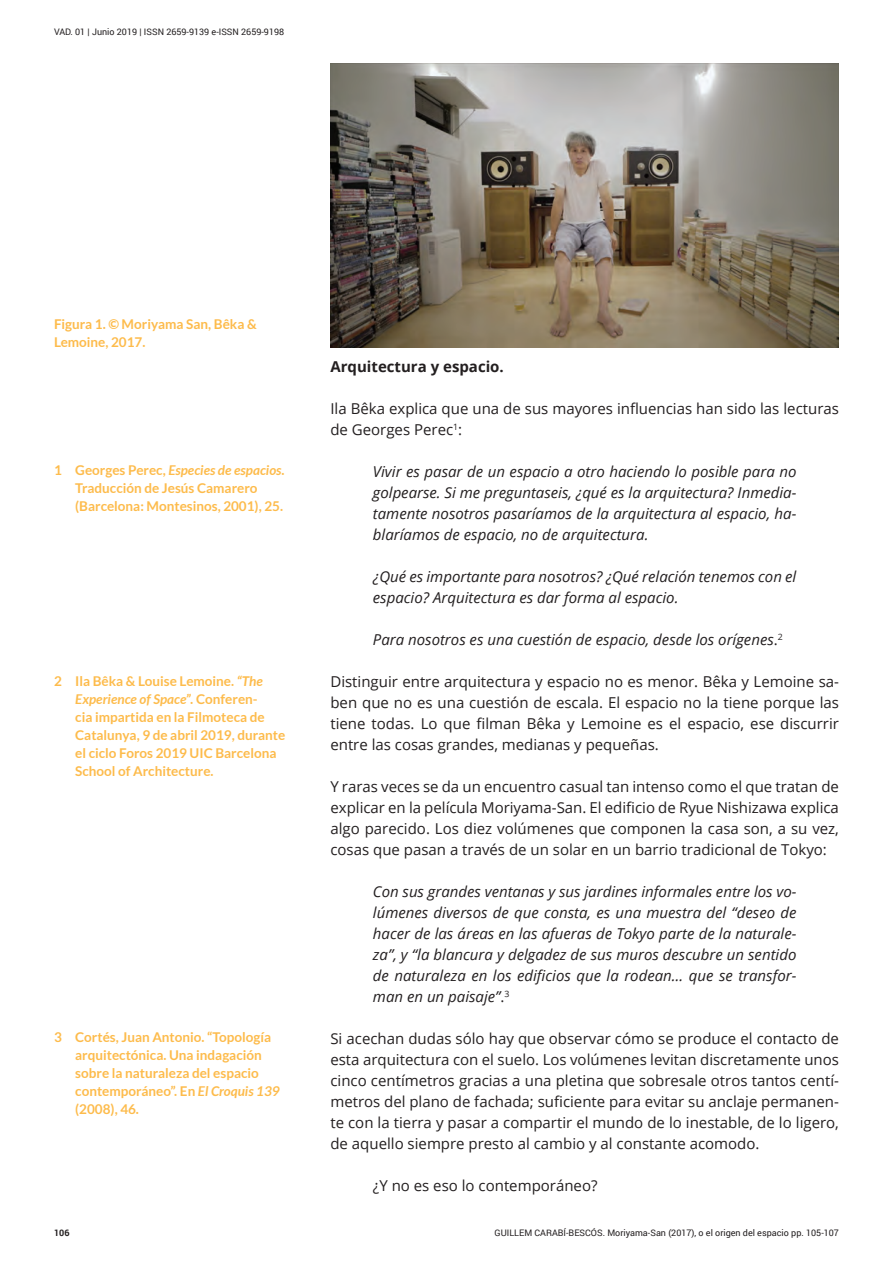
<style>
.page{position:relative;width:893px;height:1263px;background:#fff}
.page>*{position:absolute;margin:0;border:0;box-sizing:border-box;transform-origin:0 0}
.t1{font:15px/21px "Open Sans";color:#231f20;text-align:justify}
.t2{font:italic 15px/21px "Open Sans";color:#231f20;text-align:justify}
.t3{font:700 15px "Open Sans";color:#231f20}
.t4{font:700 13.5px/18px "Lato";color:#fdbb4b}
.t5{font:9px "Roboto";color:#231f20}
.t6{font:700 9px "Roboto";color:#231f20}
.s1{font-style:italic}
.s2{font-style:normal}
</style>
<div class="page">
<img style="left:330px;top:64px;width:509px;height:283px">
<p class="t5" style="left:54px;top:25px;width:232px">VAD. 01 | Junio 2019 | ISSN 2659-9139 e-ISSN 2659-9198</p>
<p class="t4" style="left:54px;top:315px;width:204px">Figura 1. © Moriyama San, Bêka &amp;<br>Lemoine, 2017.</p>
<p class="t4" style="left:54px;top:461px;width:9px">1</p>
<p class="t4" style="left:75px;top:461px;width:211px">Georges Perec, <span class="s1">Especies de espacios</span>.<br>Traducción de Jesús Camarero (Barcelona: Montesinos, 2001), 25.</p>
<p class="t4" style="left:54px;top:671px;width:9px">2</p>
<p class="t4" style="left:75px;top:672px;width:212px">Ila Bêka &amp; Louise Lemoine. <span class="s1">“The<br>Experience of Space”.</span> Conferen-<br>cia impartida en la Filmoteca de<br>Catalunya, 9 de abril 2019, durante el ciclo Foros 2019 UIC Barcelona<br>School of Architecture.</p>
<p class="t4" style="left:54px;top:1028px;width:9px">3</p>
<p class="t4" style="left:75px;top:1028px;width:206px">Cortés, Juan Antonio. “Topología arquitectónica. Una indagación sobre la naturaleza del espacio contemporáneo”. En <span class="s1">El Croquis 139 </span>(2008), 46.</p>
<p class="t3" style="left:330px;top:356px;width:175px">Arquitectura y espacio.</p>
<p class="t1" style="left:330px;top:398px;width:510px">Ila Bêka explica que una de sus mayores influencias han sido las lecturas de Georges Perec<sup>1</sup>:</p>
<p class="t2" style="left:373px;top:461px;width:425px">Vivir es pasar de un espacio a otro haciendo lo posible para no golpearse. Si me preguntaseis, ¿qué es la arquitectura? Inmedia&shy;tamente nosotros pasaríamos de la arquitectura al espacio, ha&shy;blaríamos de espacio, no de arquitectura.</p>
<p class="t2" style="left:373px;top:566px;width:425px">¿Qué es importante para nosotros? ¿Qué relación tenemos con el espacio? Arquitectura es dar forma al espacio.</p>
<p class="t2" style="left:373px;top:629px;width:411px">Para nosotros es una cuestión de espacio, desde los orígenes<span class="s2">.</span><sup>2</sup></p>
<p class="t1" style="left:330px;top:671px;width:510px">Distinguir entre arquitectura y espacio no es menor. Bêka y Lemoine sa&shy;ben que no es una cuestión de escala. El espacio no la tiene porque las tiene todas. Lo que filman Bêka y Lemoine es el espacio, ese discurrir entre las cosas grandes, medianas y pequeñas.</p>
<p class="t1" style="left:330px;top:776px;width:510px">Y raras veces se da un encuentro casual tan intenso como el que tratan de explicar en la película Moriyama-San. El edificio de Ryue Nishizawa explica algo parecido. Los diez volúmenes que componen la casa son, a su vez, cosas que pasan a través de un solar en un barrio tradicional de Tokyo:</p>
<p class="t2" style="left:373px;top:881px;width:425px">Con sus grandes ventanas y sus jardines informales entre los vo&shy;lúmenes diversos de que consta, es una muestra del “deseo de hacer de las áreas en las afueras de Tokyo parte de la naturale&shy;za”, y “la blancura y delgadez de sus muros descubre un sentido de naturaleza en los edificios que la rodean… que se transfor&shy;man en un paisaje”<span class="s2">.</span><sup>3</sup></p>
<p class="t1" style="left:330px;top:1028px;width:510px">Si acechan dudas sólo hay que observar cómo se produce el contacto de esta arquitectura con el suelo. Los volúmenes levitan discretamente unos cinco centímetros gracias a una pletina que sobresale otros tantos centí&shy;metros del plano de fachada; suficiente para evitar su anclaje permanen&shy;te con la tierra y pasar a compartir el mundo de lo inestable, de lo ligero, de aquello siempre presto al cambio y al constante acomodo.</p>
<p class="t1" style="left:373px;top:1175px;width:226px">¿Y no es eso lo contemporáneo?</p>
<p class="t6" style="left:54px;top:1226px;width:17px">106</p>
<p class="t5" style="left:495px;top:1226px;width:346px">GUILLEM CARABÍ-BESCÓS. Moriyama-San (2017), o el origen del espacio pp. 105-107</p>
</div>
